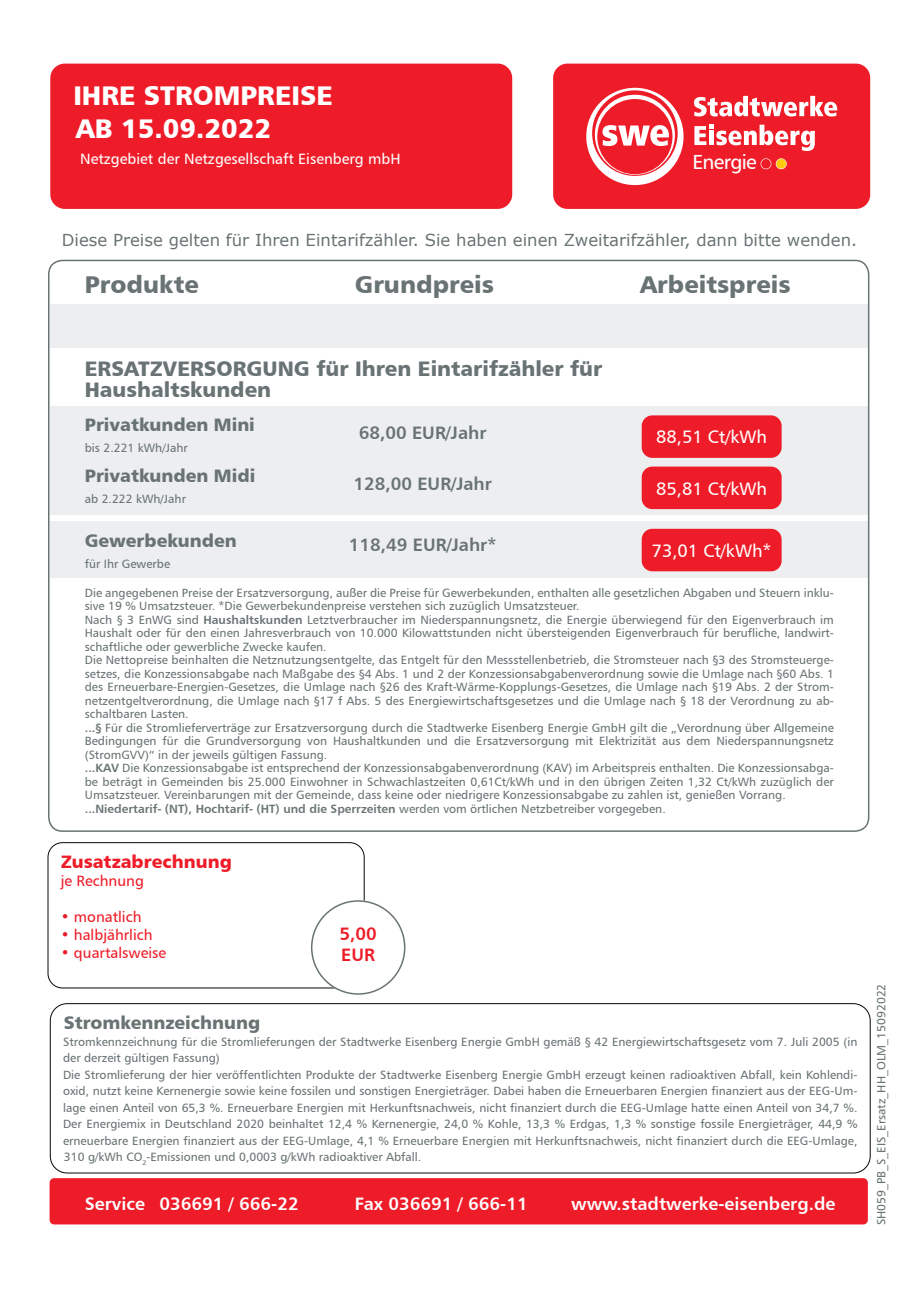
<style>
.page{position:relative;width:919px;height:1289px;background:#fff}
.page>*{position:absolute;margin:0;border:0;box-sizing:border-box;transform-origin:0 0}
.t1{font:27px/32.4px "Humanist 777 BT Black B";color:#fff}
.t2{font:24.15px "Humanist 777 BT Black B";color:#697374}
.t3{font:21px/21px "Humanist 777 BT Black B";color:#697374}
.t4{font:20.4px "Humanist 777 BT Roman B";letter-spacing:-.035em;color:#fff}
.t5{font:18px "Humanist 777 BT Bold B";color:#fff}
.t6{font:18px "Humanist 777 BT Black B";color:#697374}
.t7{font:18px "Humanist 777 BT Bold B";color:#697374}
.t8{font:18px "Humanist 777 BT Roman B";color:#fff}
.t9{font:18px "Humanist 777 BT Black B";color:#ee1c28}
.t10{font:18px/21.6px "Humanist 777 BT Bold B";color:#ee1c28}
.t11{font:16.5px "Verdana";color:#697374}
.t12{font:15px "Humanist 777 BT Roman B";color:#ee1c28}
.t13{font:15px "Humanist 777 BT Roman B";color:#fff}
.t14{font:12px/13.5px "Humanist 777 BT Roman B";color:#697374}
.t15{font:12px "Humanist 777 BT Bold B";color:#697374}
.s1{font-family:"Humanist 777 BT Bold B"}
.s2{font-family:"Humanist 777 BT Roman B"}
</style>
<div class="page">
<div style="left:553px;top:64px;width:317px;height:145px;background:#ee1c28;border-radius:14px"></div>
<div style="left:50px;top:1178px;width:817px;height:46px;background:#ee1c28;border-radius:5px"></div>
<div style="left:50px;top:64px;width:462px;height:145px;background:#ee1c28;border-radius:15px"></div>
<svg style="left:586px;top:88px;width:97px;height:97px"></svg>
<svg style="left:693px;top:96px;width:144px;height:20px"></svg>
<svg style="left:694px;top:125px;width:120px;height:26px"></svg>
<svg style="left:760px;top:158px;width:26px;height:11px"></svg>
<svg style="left:48px;top:260px;width:821px;height:571px"></svg>
<div style="left:50px;top:1003px;width:820px;height:170px;border:1px solid #080704;border-radius:17px"></div>
<div style="left:48px;top:842px;width:316px;height:146px;border:1px solid #080704;border-radius:15px"></div>
<svg style="left:311px;top:900px;width:94px;height:94px"></svg>
<div style="left:641px;top:415px;width:140px;height:43px;background:#ee1c28;border-radius:11px"></div>
<div style="left:641px;top:466px;width:140px;height:43px;background:#ee1c28;border-radius:11px"></div>
<div style="left:641px;top:529px;width:140px;height:42px;background:#ee1c28;border-radius:11px"></div>
<h1 class="t1" style="left:73px;top:82px;width:261px">IHRE STROMPREISE<br>AB 15.09.2022</h1>
<p class="t13" style="left:80px;top:153px;width:322px">Netzgebiet der Netzgesellschaft Eisenberg mbH</p>
<h3 class="t4" style="left:692px;top:154px;width:66px">Energie</h3>
<h3 class="t11" style="left:62px;top:233px;width:796px">Diese Preise gelten für Ihren Eintarifzähler. Sie haben einen Zweitarifzähler, dann bitte wenden.</h3>
<h2 class="t2" style="left:85px;top:275px;width:116px">Produkte</h2>
<h2 class="t2" style="left:355px;top:275px;width:140px">Grundpreis</h2>
<h2 class="t2" style="left:640px;top:275px;width:152px">Arbeitspreis</h2>
<h3 class="t3" style="left:85px;top:360px;width:519px">ERSATZVERSORGUNG für Ihren Eintarifzähler für<br>Haushaltskunden</h3>
<h3 class="t6" style="left:85px;top:417px;width:172px">Privatkunden Mini</h3>
<p class="t14" style="left:85px;top:442px;width:104px">bis 2.221 kWh/Jahr</p>
<h3 class="t6" style="left:85px;top:468px;width:172px">Privatkunden Midi</h3>
<p class="t14" style="left:85px;top:493px;width:103px">ab 2.222 kWh/Jahr</p>
<h3 class="t6" style="left:85px;top:533px;width:154px">Gewerbekunden</h3>
<p class="t14" style="left:85px;top:558px;width:87px">für Ihr Gewerbe</p>
<h3 class="t7" style="left:358px;top:425px;width:129px">68,00 EUR/Jahr</h3>
<h3 class="t7" style="left:353px;top:476px;width:140px">128,00 EUR/Jahr</h3>
<h3 class="t7" style="left:349px;top:537px;width:149px">118,49 EUR/Jahr*</h3>
<h3 class="t8" style="left:656px;top:429px;width:112px">88,51 Ct/kWh</h3>
<h3 class="t8" style="left:656px;top:481px;width:112px">85,81 Ct/kWh</h3>
<h3 class="t8" style="left:651px;top:543px;width:121px">73,01 Ct/kWh*</h3>
<p class="t14" style="left:85px;top:587px;width:750px">Die angegebenen Preise der Ersatzversorgung, außer die Preise für Gewerbekunden, enthalten alle gesetzlichen Abgaben und Steuern inklu&shy;sive 19 % Umsatzsteuer. *Die Gewerbekundenpreise verstehen sich zuzüglich Umsatzsteuer.<br>Nach § 3 EnWG sind <span class="s1">Haushaltskunden</span> Letztverbraucher im Niederspannungsnetz, die Energie überwiegend für den Eigenverbrauch im Haushalt oder für den einen Jahresverbrauch von 10.000 Kilowattstunden nicht übersteigenden Eigenverbrauch für berufliche, landwirt&shy;schaftliche oder gewerbliche Zwecke kaufen.<br>Die Nettopreise beinhalten die Netznutzungsentgelte, das Entgelt für den Messstellenbetrieb, die Stromsteuer nach §3 des Stromsteuerge&shy;setzes, die Konzessionsabgabe nach Maßgabe des §4 Abs. 1 und 2 der Konzessionsabgabenverordnung sowie die Umlage nach §60 Abs. 1 des Erneuerbare-Energien-Gesetzes, die Umlage nach §26 des Kraft-Wärme-Kopplungs-Gesetzes, die Umlage nach §19 Abs. 2 der Strom&shy;netzentgeltverordnung, die Umlage nach §17 f Abs. 5 des Energiewirtschaftsgesetzes und die Umlage nach § 18 der Verordnung zu ab&shy;schaltbaren Lasten.<br><span class="s1">...§</span> Für die Stromlieferverträge zur Ersatzversorgung durch die Stadtwerke Eisenberg Energie GmbH gilt die „Verordnung über Allgemeine Bedingungen für die Grundversorgung von Haushaltkunden und die Ersatzversorgung mit Elektrizität aus dem Niederspannungsnetz (StromGVV)“ in der jeweils gültigen Fassung.<br><span class="s1">...KAV</span> Die Konzessionsabgabe ist entsprechend der Konzessionsabgabenverordnung (KAV) im Arbeitspreis enthalten. Die Konzessionsabga&shy;be beträgt in Gemeinden bis 25.000 Einwohner in Schwachlastzeiten 0,61Ct/kWh und in den übrigen Zeiten 1,32 Ct/kWh zuzüglich der Umsatzsteuer. Vereinbarungen mit der Gemeinde, dass keine oder niedrigere Konzessionsabgabe zu zahlen ist, genießen Vorrang.</p>
<p class="t15" style="left:85px;top:803px;width:582px">...Niedertarif- (NT), Hochtarif- (HT) und die Sperrzeiten <span class="s2">werden vom örtlichen Netzbetreiber vorgegeben.</span></p>
<h3 class="t9" style="left:61px;top:854px;width:172px">Zusatzabrechnung</h3>
<p class="t12" style="left:61px;top:874px;width:85px">je Rechnung</p>
<p class="t12" style="left:61px;top:910px;width:82px">• monatlich</p>
<p class="t12" style="left:61px;top:928px;width:93px">• halbjährlich</p>
<p class="t12" style="left:61px;top:946px;width:107px">• quartalsweise</p>
<h3 class="t10" style="left:339px;top:924px;width:39px">5,00<br>EUR</h3>
<h3 class="t6" style="left:64px;top:1015px;width:198px">Stromkennzeichnung</h3>
<p class="t14" style="left:63px;top:1034px;width:795px;line-height:16.5px">Stromkennzeichnung für die Stromlieferungen der Stadtwerke Eisenberg Energie GmbH gemäß § 42 Energiewirtschaftsgesetz vom 7. Juli 2005 (in der derzeit gültigen Fassung)<br>Die Stromlieferung der hier veröffentlichten Produkte der Stadtwerke Eisenberg Energie GmbH erzeugt keinen radioaktiven Abfall, kein Kohlendi&shy;oxid, nutzt keine Kernenergie sowie keine fossilen und sonstigen Energieträger. Dabei haben die Erneuerbaren Energien finanziert aus der EEG-Um&shy;lage einen Anteil von 65,3 %. Erneuerbare Energien mit Herkunftsnachweis, nicht finanziert durch die EEG-Umlage hatte einen Anteil von 34,7 %.<br>Der Energiemix in Deutschland 2020 beinhaltet 12,4 % Kernenergie, 24,0 % Kohle, 13,3 % Erdgas, 1,3 % sonstige fossile Energieträger, 44,9 % erneuerbare Energien finanziert aus der EEG-Umlage, 4,1 % Erneuerbare Energien mit Herkunftsnachweis, nicht finanziert durch die EEG-Umlage, 310 g/kWh CO<sub>2</sub>-Emissionen und 0,0003 g/kWh radioaktiver Abfall.</p>
<h3 class="t5" style="left:85px;top:1196px;width:215px">Service 036691 / 666-22</h3>
<h3 class="t5" style="left:355px;top:1196px;width:174px">Fax 036691 / 666-11</h3>
<h3 class="t5" style="left:571px;top:1196px;width:266px">www.stadtwerke-eisenberg.de</h3>
<p class="t14" style="left:875px;top:1225px;width:243px;rotate:-90deg">SH059_PB_S_EIS_Ersatz_HH_OLM_15092022</p>
</div>
